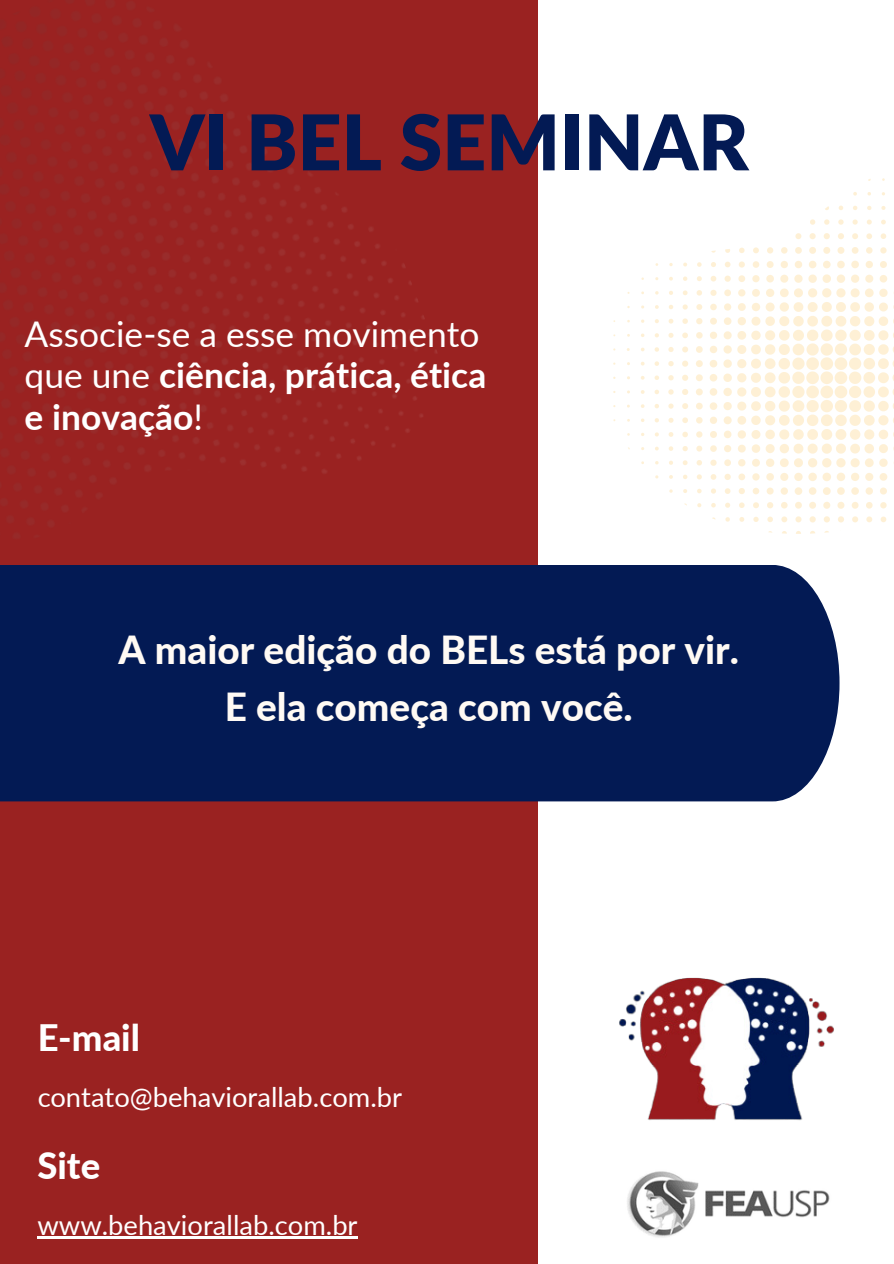
<style>
.page{position:relative;width:894px;height:1264px;background:#fff}
.page>*{position:absolute;margin:0;border:0;box-sizing:border-box;transform-origin:0 0}
.t1{font:900 76.8px "Lato";color:#031a54}
.t2{font:800 38.7px/57.4px "Lato";color:#fffaf4;text-align:center}
.t3{font:800 36.45px "Lato";color:#fff}
.t4{font:35.4px/41.7px "Lato";color:#fff}
.t5{font:27.3px "Lato";color:#fff}
.s1{font-weight:700}
</style>
<div class="page">
<div style="left:0;top:0;width:893px;height:1263px;background:#9a2221"></div>
<img style="left:126px;top:96px;width:311px;height:377px">
<div style="left:538px;top:0;width:355px;height:1263px;background:#fff"></div>
<img style="left:619px;top:977px;width:215px;height:144px">
<img style="left:627px;top:1171px;width:203px;height:67px">
<svg style="left:613px;top:178px;width:280px;height:356px"></svg>
<div style="left:0;top:565px;width:839px;height:236px;background:#031a54"></div>
<hr style="left:37px;top:1236px;width:320px;height:3px;background:#fff">
<h1 class="t1" style="left:150px;top:94px;width:600px">VI BEL SEMINAR</h1>
<p class="t4" style="left:25px;top:312px;width:463px">Associe-se a esse movimento que une <span class="s1">ciência, prática, ética e inovação</span>!</p>
<p class="t2" style="left:118px;top:619px;width:622px">A maior edição do BELs está por vir.<br>E ela começa com você.</p>
<p class="t3" style="left:37px;top:1015px;width:104px">E-mail</p>
<p class="t5" style="left:37px;top:1080px;width:366px">contato@behaviorallab.com.br</p>
<p class="t3" style="left:37px;top:1142px;width:64px">Site</p>
<p class="t5" style="left:37px;top:1207px;width:321px">www.behaviorallab.com.br</p>
</div>
